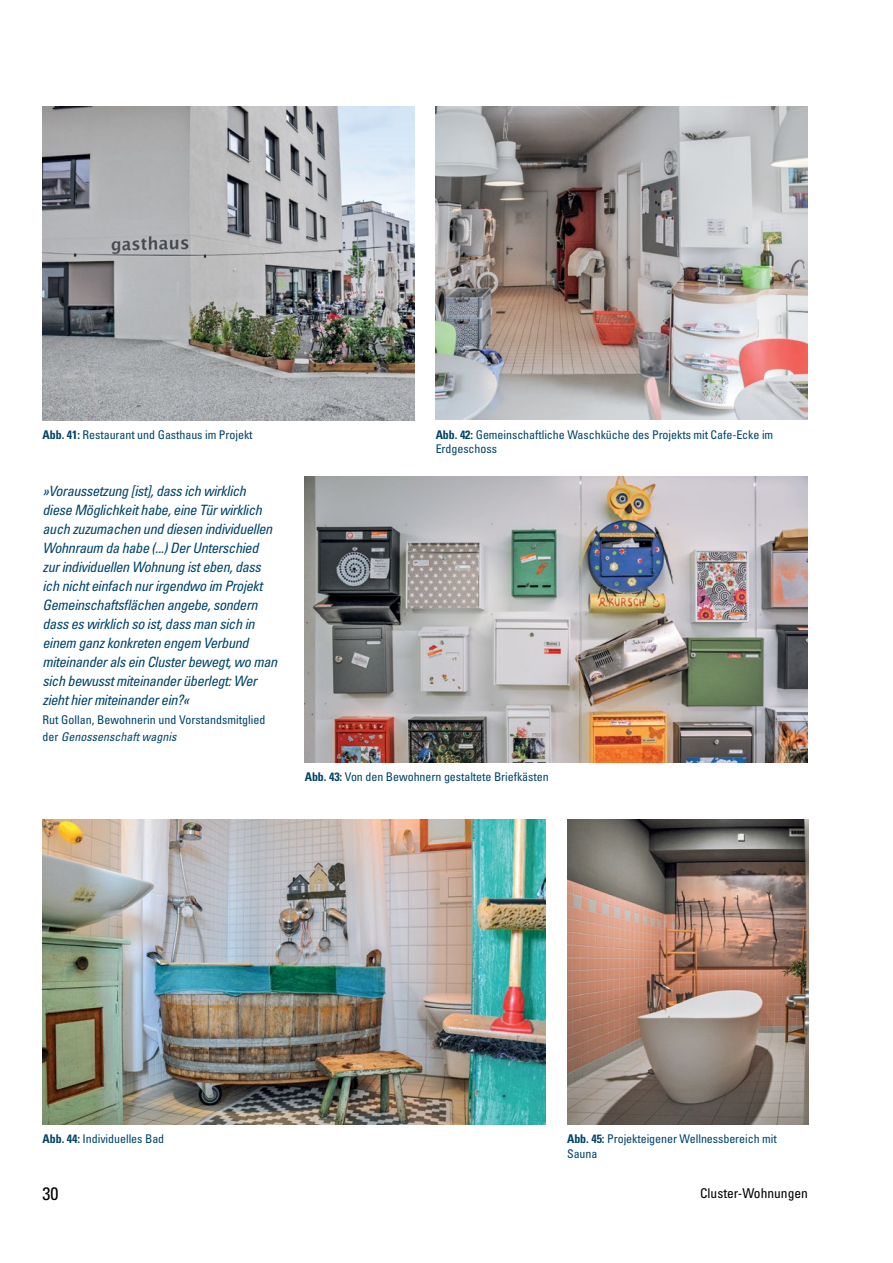
<style>
.page{position:relative;width:893px;height:1263px;background:#fff}
.page>*{position:absolute;margin:0;border:0;box-sizing:border-box;transform-origin:0 0}
.t1{font:condensed 18px "Univers LT Pro";color:#000}
.t2{font:italic condensed 14.25px/19px "Univers LT Pro";letter-spacing:-.025em;color:#00446a}
.t3{font:condensed 13.5px "Univers LT Pro";color:#000}
.t4{font:condensed 12px/14.4px "Univers LT Pro";letter-spacing:-.005em;color:#00446a}
.s1{font-weight:700}
.s2{font-family:"Univers LT Std";font-style:italic}
</style>
<div class="page">
<img style="left:43px;top:106px;width:372px;height:314px">
<img style="left:436px;top:106px;width:372px;height:313px">
<img style="left:567px;top:819px;width:241px;height:305px">
<img style="left:43px;top:819px;width:503px;height:305px">
<img style="left:305px;top:477px;width:503px;height:285px">
<p class="t4" style="left:43px;top:427px;width:212px"><span class="s1">Abb. 41:</span> Restaurant und Gasthaus im Projekt</p>
<p class="t2" style="left:43px;top:481px;width:236px">»Voraussetzung [ist], dass ich wirklich diese Möglichkeit habe, eine Tür wirklich auch zuzumachen und diesen individuellen Wohnraum da habe (...) Der Unterschied zur individuellen Wohnung ist eben, dass ich nicht einfach nur irgendwo im Projekt Gemeinschaftsflächen angebe, sondern dass es wirklich so ist, dass man sich in einem ganz konkreten engem Verbund miteinander als ein Cluster bewegt, wo man sich bewusst miteinander überlegt: Wer zieht hier miteinander ein?«</p>
<p class="t4" style="left:43px;top:711px;width:224px;line-height:17.1px">Rut Gollan, Bewohnerin und Vorstandsmitglied der <span class="s2">Genossenschaft wagnis</span></p>
<p class="t4" style="left:436px;top:427px;width:339px"><span class="s1">Abb. 42:</span> Gemeinschaftliche Waschküche des Projekts mit Cafe-Ecke im<br>Erdgeschoss</p>
<p class="t4" style="left:305px;top:770px;width:245px"><span class="s1">Abb. 43:</span> Von den Bewohnern gestaltete Briefkästen</p>
<p class="t4" style="left:43px;top:1132px;width:123px"><span class="s1">Abb. 44:</span> Individuelles Bad</p>
<p class="t4" style="left:567px;top:1132px;width:211px"><span class="s1">Abb. 45:</span> Projekteigener Wellnessbereich mit<br>Sauna</p>
<p class="t1" style="left:43px;top:1182px;width:17px">30</p>
<p class="t3" style="left:700px;top:1185px;width:109px">Cluster-Wohnungen</p>
</div>
